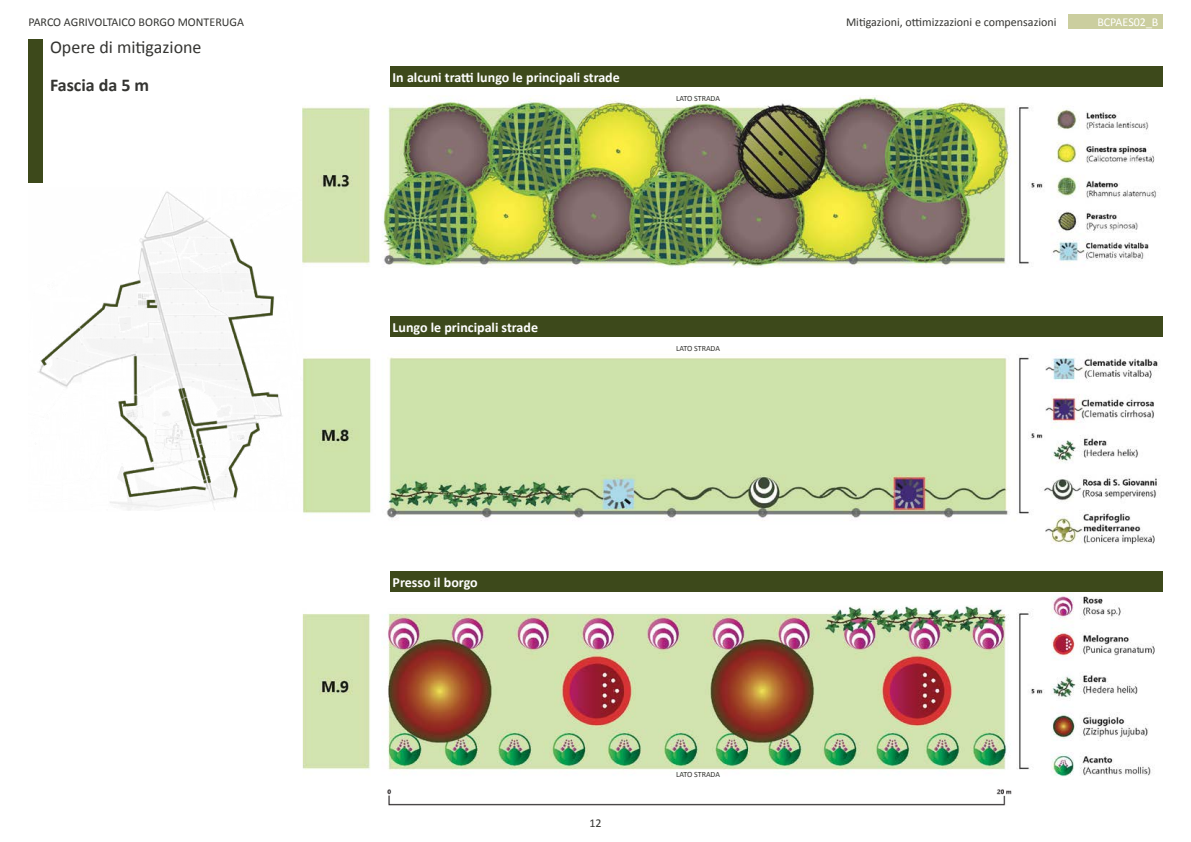
<style>
.page{position:relative;width:1191px;height:842px;background:#fff}
.page>*{position:absolute;margin:0;border:0;box-sizing:border-box;transform-origin:0 0}
.t1{font:18px "Calibri";color:#343431}
.t2{font:700 18px "Calibri";color:#343431}
.t3{font:700 14px "Calibri";color:#fff}
.t4{font:12px "Calibri";color:#343431}
.t5{font:12px "Calibri";color:#fff}
.t6{font:8px "Calibri";letter-spacing:-.005em;color:#343431}
</style>
<div class="page">
<div style="left:1068px;top:14px;width:94px;height:14px;background:#cbce9f"></div>
<img style="left:38px;top:187px;width:265px;height:324px">
<div style="left:28px;top:40px;width:15px;height:143px;background:#3d491b"></div>
<img style="left:303px;top:596px;width:852px;height:210px">
<div style="left:390px;top:571px;width:772px;height:21px;background:#3d491b"></div>
<div style="left:390px;top:66px;width:772px;height:21px;background:#3d491b"></div>
<img style="left:303px;top:96px;width:853px;height:171px">
<div style="left:390px;top:316px;width:772px;height:21px;background:#3d491b"></div>
<img style="left:303px;top:357px;width:856px;height:187px">
<p class="t4" style="left:28px;top:14px;width:217px">PARCO AGRIVOLTAICO BORGO MONTERUGA</p>
<p class="t4" style="left:846px;top:14px;width:212px">Mitigazioni, ottimizzazioni e compensazioni</p>
<h1 class="t1" style="left:50px;top:36px;width:153px">Opere di mitigazione</h1>
<h1 class="t2" style="left:50px;top:74px;width:101px">Fascia da 5 m</h1>
<p class="t3" style="left:392px;top:68px;width:229px">In alcuni tratti lungo le principali strade</p>
<p class="t6" style="left:676px;top:94px;width:46px">LATO STRADA</p>
<p class="t5" style="left:1097px;top:14px;width:63px">BCPAES02_B</p>
<p class="t3" style="left:392px;top:318px;width:147px">Lungo le principali strade</p>
<p class="t6" style="left:676px;top:343px;width:46px">LATO STRADA</p>
<p class="t3" style="left:392px;top:573px;width:87px">Presso il borgo</p>
<p class="t4" style="left:589px;top:816px;width:14px">12</p>
<p class="t6" style="left:676px;top:769px;width:46px">LATO STRADA</p>
</div>
